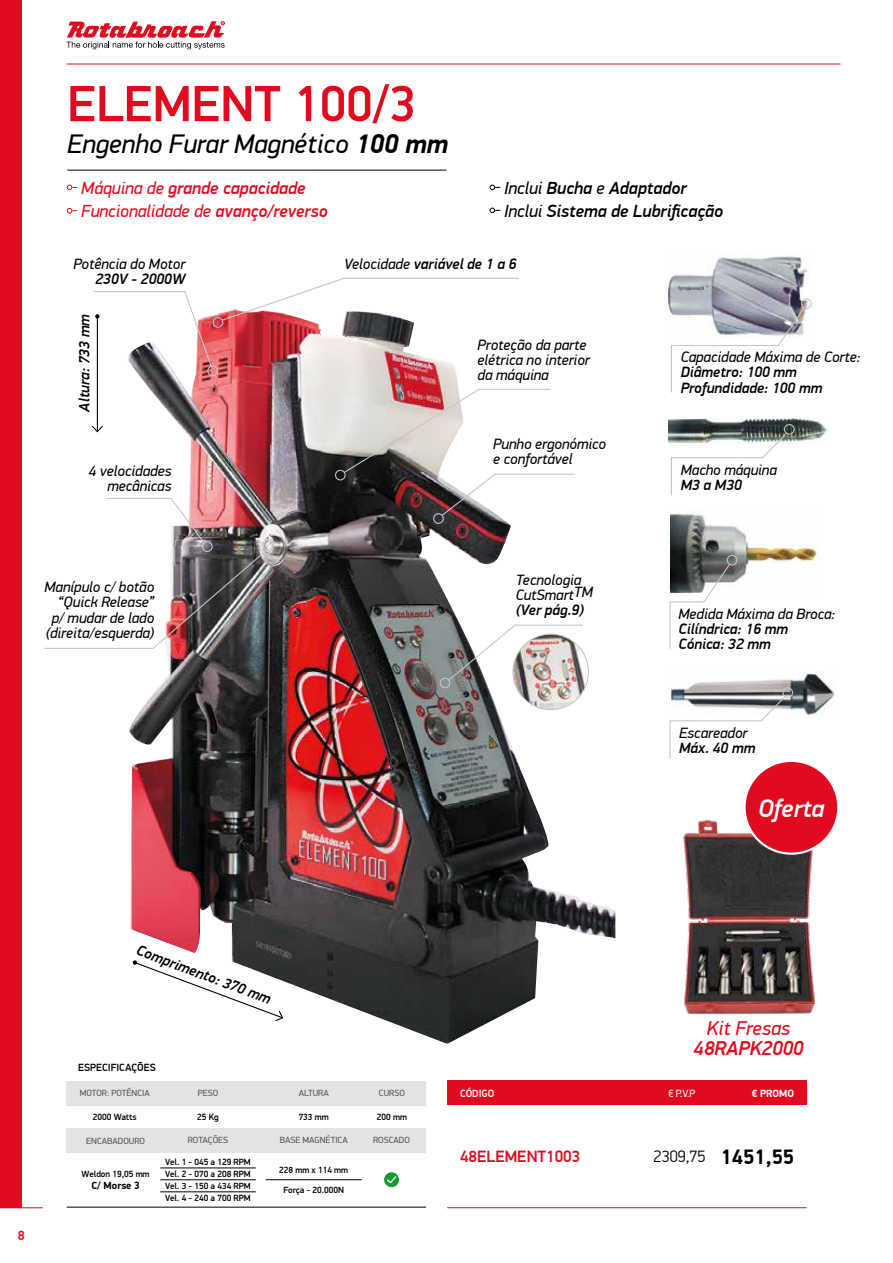
<style>
.page{position:relative;width:893px;height:1263px;background:#fff}
.page>*{position:absolute;margin:0;border:0;box-sizing:border-box;transform-origin:0 0}
.t1{font:500 51px "PF Din Display Pro";color:#e10a1f}
.t2{font:italic 27px "PF Din Display Pro";color:#000}
.t3{font:italic 500 25.2px "PF Din Display Pro";color:#fff}
.t4{font:700 21px "PF Din Display Pro";color:#000}
.t5{font:italic 500 20.1px "PF Din Display Pro";color:#e10a1f}
.t6{font:italic 20.1px "PF Din Display Pro";color:#e10a1f}
.t7{font:italic 500 17.55px/23.4px "PF Din Display Pro";color:#e10a1f}
.t8{font:italic 500 17.55px/23.4px "PF Din Display Pro";color:#000}
.t9{font:500 16.5px "PF Din Display Pro";color:#e10a1f}
.t10{font:300 16.5px "PF Din Display Pro";color:#000}
.t11{font:italic 15px/15.3px "PF Din Display Pro";color:#000}
.t12{font:italic 500 15px/15.3px "PF Din Display Pro";color:#000}
.t13{font:500 13.5px "PF Din Display Pro";color:#e10a1f}
.t14{font:500 10.5px "PF Din Display Pro";color:#000}
.t15{font:700 10.5px "PF Din Display Pro";color:#000}
.t16{font:500 10.5px "PF Din Display Pro";color:#fff}
.t17{font:700 10.5px "PF Din Display Pro";color:#fff}
.t18{font:10.5px "PF Din Display Pro";color:#fff}
.t19{font:500 9px/12px "PF Din Display Pro";color:#000;text-align:center}
.t20{font:9px "PF Din Display Pro";color:#575756}
.s1{font-weight:700}
.s2{font-weight:400}
</style>
<div class="page">
<hr style="left:0;top:1207px;width:43px;height:1px;background:#e10a1f">
<div style="left:0;top:0;width:22px;height:1208px;background:#e10a1f"></div>
<svg style="left:66px;top:21px;width:159px;height:28px"></svg>
<hr style="left:67px;top:64px;width:773px;height:1px;background:#e10a1f">
<img style="left:669px;top:256px;width:141px;height:64px">
<div style="left:801px;top:298px;width:11px;height:11px;border:1px solid #c6c6c6;border-radius:50%"></div>
<svg style="left:670px;top:306px;width:136px;height:87px"></svg>
<img style="left:129px;top:312px;width:486px;height:732px">
<div style="left:207px;top:365px;width:11px;height:11px;border:1px solid #c6c6c6;border-radius:50%"></div>
<div style="left:335px;top:470px;width:11px;height:10px;border:1px solid #c6c6c6;border-radius:50%"></div>
<hr style="left:97px;top:316px;width:1px;height:116px;background:#000">
<svg style="left:92px;top:424px;width:11px;height:9px"></svg>
<svg style="left:93px;top:291px;width:120px;height:77px"></svg>
<svg style="left:132px;top:960px;width:152px;height:62px"></svg>
<svg style="left:343px;top:388px;width:233px;height:129px"></svg>
<div style="left:433px;top:513px;width:11px;height:11px;border:1px solid #c6c6c6;border-radius:50%"></div>
<div style="left:262px;top:540px;width:11px;height:11px;border:1px solid #c6c6c6;border-radius:50%"></div>
<svg style="left:447px;top:624px;width:137px;height:57px"></svg>
<div style="left:440px;top:678px;width:10px;height:10px;border:1px solid #c6c6c6;border-radius:50%"></div>
<img style="left:513px;top:634px;width:75px;height:76px;border-radius:38px">
<div style="left:512px;top:634px;width:77px;height:76px;border:1px solid #c6c6c6;border-radius:50%"></div>
<svg style="left:221px;top:277px;width:299px;height:45px"></svg>
<div style="left:213px;top:317px;width:10px;height:11px;border:1px solid #c6c6c6;border-radius:50%"></div>
<img style="left:671px;top:511px;width:146px;height:72px">
<div style="left:727px;top:555px;width:10px;height:10px;border:1px solid #c6c6c6;border-radius:50%"></div>
<svg style="left:669px;top:563px;width:62px;height:86px"></svg>
<img style="left:671px;top:671px;width:163px;height:44px">
<img style="left:669px;top:418px;width:159px;height:26px">
<div style="left:784px;top:424px;width:11px;height:11px;border:1px solid #c6c6c6;border-radius:50%"></div>
<svg style="left:670px;top:432px;width:118px;height:64px"></svg>
<div style="left:782px;top:687px;width:11px;height:11px;border:1px solid #c6c6c6;border-radius:50%"></div>
<svg style="left:669px;top:695px;width:117px;height:64px"></svg>
<hr style="left:447px;top:1207px;width:360px;height:1px;background:#e10a1f">
<div style="left:447px;top:1080px;width:360px;height:25px;background:#e10a1f"></div>
<img style="left:683px;top:820px;width:133px;height:195px">
<div style="left:744px;top:761px;width:94px;height:93px;background:#e10a1f;border-radius:50%"></div>
<div style="left:743px;top:760px;width:96px;height:95px;border:2px solid #fff;border-radius:50%"></div>
<svg style="left:44px;top:497px;width:224px;height:152px"></svg>
<div style="left:202px;top:541px;width:11px;height:11px;border:1px solid #c6c6c6;border-radius:50%"></div>
<hr style="left:67px;top:1207px;width:359px;height:1px;background:#000">
<hr style="left:266px;top:1179px;width:96px;height:1px;background:#000">
<svg style="left:384px;top:1172px;width:15px;height:15px"></svg>
<div style="left:67px;top:1081px;width:359px;height:24px;background:#e3e3e3"></div>
<div style="left:67px;top:1128px;width:359px;height:24px;background:#e3e3e3"></div>
<hr style="left:160px;top:1168px;width:96px;height:1px;background:#000">
<hr style="left:160px;top:1179px;width:96px;height:1px;background:#000">
<hr style="left:160px;top:1191px;width:96px;height:1px;background:#000">
<hr style="left:67px;top:170px;width:379px;height:1px;background:#000">
<svg style="left:67px;top:185px;width:10px;height:5px"></svg>
<svg style="left:67px;top:208px;width:10px;height:5px"></svg>
<svg style="left:490px;top:185px;width:10px;height:5px"></svg>
<svg style="left:490px;top:208px;width:10px;height:5px"></svg>
<h1 class="t1" style="left:67px;top:73px;width:350px">ELEMENT 100/3</h1>
<h2 class="t2" style="left:67px;top:127px;width:382px">Engenho Furar Magnético <span class="s1">100 mm</span></h2>
<p class="t7" style="left:81px;top:176px;width:248px"><span class="s2">Máquina de</span> grande capacidade<br><span class="s2">Funcionalidade de</span> avanço/reverso</p>
<p class="t8" style="left:504px;top:176px;width:221px"><span class="s2">Inclui</span> Bucha <span class="s2">e</span> Adaptador<br><span class="s2">Inclui</span> Sistema de Lubrificação</p>
<p class="t11" style="left:74px;top:256px;width:113px">Potência do Motor</p>
<p class="t12" style="left:96px;top:272px;width:91px">230V - 2000W</p>
<p class="t12" style="left:77px;top:412px;width:99px;rotate:-90deg">Altura: 733 mm</p>
<p class="t11" style="left:89px;top:463px;width:84px;text-align:right">4 velocidades mecânicas</p>
<p class="t11" style="left:44px;top:579px;width:111px;text-align:right">Manípulo c/ botão “Quick Release” p/ mudar de lado (direita/esquerda)</p>
<p class="t12" style="left:344px;top:256px;width:174px"><span class="s2">Velocidade</span> variável de 1 a 6</p>
<p class="t11" style="left:478px;top:337px;width:114px">Proteção da parte elétrica no interior da máquina</p>
<p class="t11" style="left:493px;top:436px;width:114px">Punho ergonómico e confortável</p>
<p class="t11" style="left:516px;top:572px;width:79px">Tecnologia<br>CutSmartTM</p>
<p class="t12" style="left:516px;top:602px;width:70px">(Ver pág.9)</p>
<p class="t11" style="left:681px;top:349px;width:181px">Capacidade Máxima de Corte:</p>
<p class="t12" style="left:681px;top:365px;width:143px">Diâmetro: 100 mm<br>Profundidade: 100 mm</p>
<p class="t11" style="left:681px;top:462px;width:98px">Macho máquina</p>
<p class="t12" style="left:681px;top:477px;width:63px">M3 a M30</p>
<p class="t11" style="left:678px;top:606px;width:158px">Medida Máxima da Broca:</p>
<p class="t12" style="left:678px;top:621px;width:111px">Cilíndrica: 16 mm<br>Cónica: 32 mm</p>
<p class="t11" style="left:679px;top:725px;width:70px">Escareador</p>
<p class="t12" style="left:679px;top:741px;width:78px">Máx. 40 mm</p>
<h3 class="t3" style="left:758px;top:793px;width:68px">Oferta</h3>
<p class="t13" style="left:18px;top:1228px;width:8px">8</p>
<p class="t12" style="left:140px;top:942px;width:144px;rotate:21deg">Comprimento: 370 mm</p>
<p class="t14" style="left:78px;top:1061px;width:79px">ESPECIFICAÇÕES</p>
<p class="t20" style="left:80px;top:1088px;width:72px">MOTOR: POTÊNCIA</p>
<p class="t20" style="left:198px;top:1088px;width:22px">PESO</p>
<p class="t20" style="left:299px;top:1088px;width:32px">ALTURA</p>
<p class="t20" style="left:379px;top:1088px;width:27px">CURSO</p>
<p class="t19" style="left:93px;top:1111px;width:45px">2000 Watts</p>
<p class="t19" style="left:197px;top:1111px;width:23px">25 Kg</p>
<p class="t19" style="left:299px;top:1111px;width:32px">733 mm</p>
<p class="t19" style="left:377px;top:1111px;width:32px">200 mm</p>
<p class="t20" style="left:86px;top:1135px;width:60px">ENCABADOURO</p>
<p class="t20" style="left:188px;top:1135px;width:42px">ROTAÇÕES</p>
<p class="t20" style="left:280px;top:1135px;width:70px">BASE MAGNÉTICA</p>
<p class="t20" style="left:373px;top:1135px;width:38px">ROSCADO</p>
<p class="t19" style="left:165px;top:1156px;width:87px;text-align:justify">Vel. 1 - 045 a 129 RPM Vel. 2 - 070 a 208 RPM Vel. 3 - 150 a 434 RPM Vel. 4 - 240 a 700 RPM</p>
<p class="t19" style="left:279px;top:1161px;width:70px;line-height:19.5px">228 mm x 114 mm<br>Força - 20.000N</p>
<p class="t19" style="left:82px;top:1168px;width:69px">Weldon 19,05 mm</p>
<p class="t15" style="left:91px;top:1179px;width:50px">C/ Morse 3</p>
<p class="t16" style="left:460px;top:1087px;width:36px">CÓDIGO</p>
<p class="t9" style="left:460px;top:1147px;width:122px">48ELEMENT1003</p>
<h3 class="t6" style="left:707px;top:1016px;width:85px">Kit Fresas</h3>
<h3 class="t5" style="left:694px;top:1036px;width:111px">48RAPK2000</h3>
<p class="t18" style="left:668px;top:1087px;width:29px">€ P.V.P</p>
<p class="t17" style="left:752px;top:1087px;width:44px">€ PROMO</p>
<p class="t10" style="left:654px;top:1147px;width:53px">2309,75</p>
<h3 class="t4" style="left:721px;top:1144px;width:75px">1451,55</h3>
</div>
